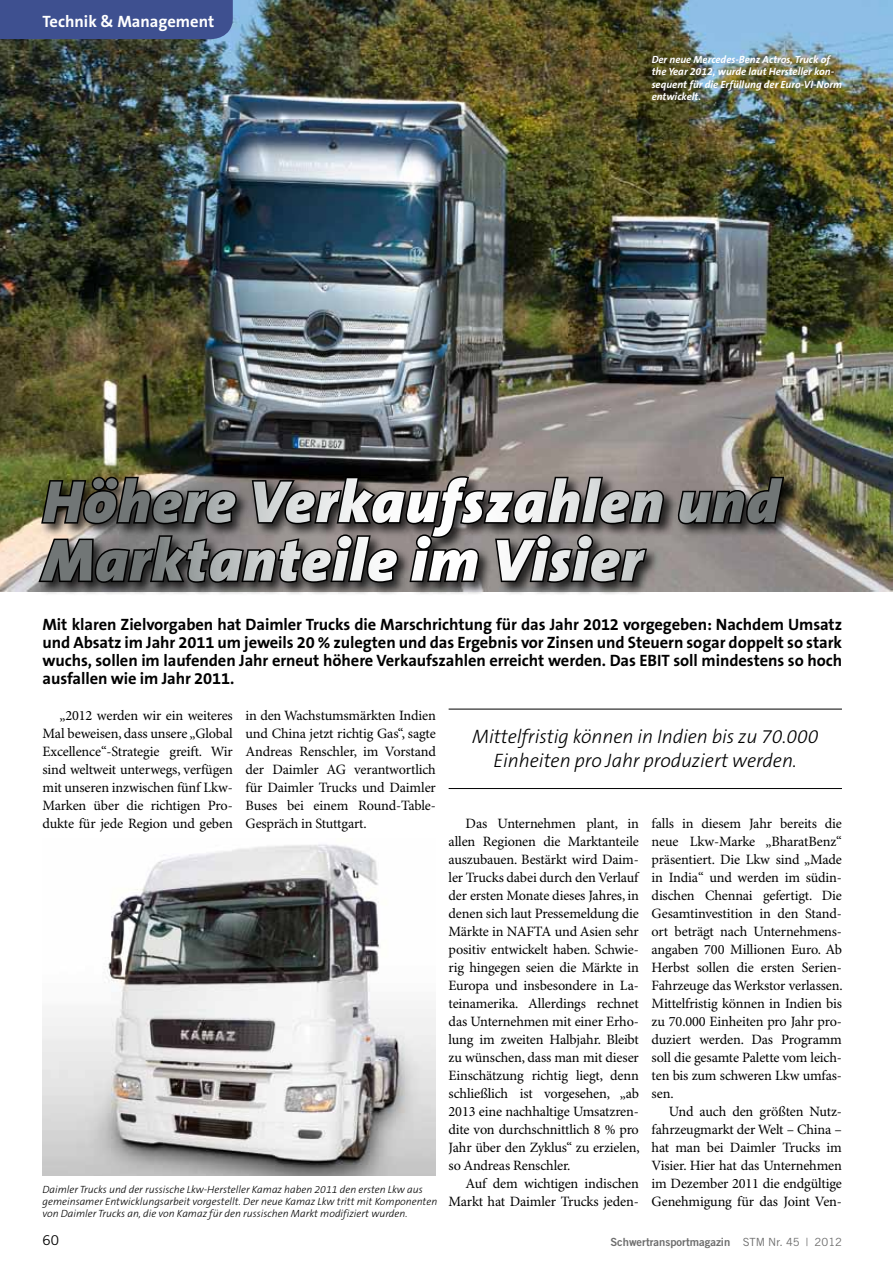
<style>
.page{position:relative;width:893px;height:1263px;background:#fff}
.page>*{position:absolute;margin:0;border:0;box-sizing:border-box;transform-origin:0 0}
.t1{font:italic 900 60px/58.5px "The Sans B9";letter-spacing:.02em;color:#fff}
.t2{font:italic 300 19.5px/23.4px "The Sans B3";letter-spacing:-.005em;color:#000;text-align:center}
.t3{font:700 16.5px/18px "The Sans B7";letter-spacing:-.005em;color:#000;text-align:justify}
.t4{font:700 16.5px "The Sans B7";color:#fff}
.t5{font:14.25px/18px "Minion Pro";letter-spacing:-.01em;color:#000;text-align:justify}
.t6{font:13.5px "Trade Gothic";color:#000}
.t7{font:11.25px "Trade Gothic Bold Two";color:#6e6e6e}
.t8{font:italic 300 10.5px/12.3px "The Sans B3";color:#000}
.t9{font:italic 700 10.5px/12.3px "The Sans B7";color:#fff}
.s1{font-family:"Trade Gothic"}
</style>
<div class="page">
<img style="left:0;top:0;width:893px;height:591px">
<div style="left:0;top:0;width:233px;height:39px;background:#3e5090"></div>
<div style="left:36px;top:474px;width:761px;height:122px;background:#000;opacity:.75"></div>
<svg style="left:679px;top:475px;width:107px;height:51px"></svg>
<svg style="left:36px;top:474px;width:630px;height:110px"></svg>
<img style="left:43px;top:844px;width:393px;height:332px">
<hr style="left:449px;top:709px;width:393px;height:1px;background:#000">
<hr style="left:449px;top:788px;width:393px;height:1px;background:#000">
<p class="t4" style="left:43px;top:13px;width:173px">Technik &amp; Management</p>
<p class="t9" style="left:652px;top:54px;width:192px">Der neue Mercedes-Benz Actros, Truck of the Year 2012, wurde laut Hersteller kon&shy;sequent für die Erfüllung der Euro-VI-Norm entwickelt.</p>
<h1 class="t1" style="left:43px;top:474px;width:738px">Höhere Verkaufszahlen und<br>Marktanteile im Visier</h1>
<p class="t3" style="left:43px;top:616px;width:801px">Mit klaren Zielvorgaben hat Daimler Trucks die Marschrichtung für das Jahr 2012 vorgegeben: Nachdem Umsatz und Absatz im Jahr 2011 um jeweils 20 % zulegten und das Ergebnis vor Zinsen und Steuern sogar doppelt so stark wuchs, sollen im laufenden Jahr erneut höhere Verkaufszahlen erreicht werden. Das EBIT soll mindestens so hoch ausfallen wie im Jahr 2011.</p>
<p class="t5" style="left:43px;top:707px;width:192px;text-indent:17px">„2012 werden wir ein weiteres Mal beweisen, dass unsere „Global Excellence“-Strategie greift. Wir sind weltweit unterwegs, verfügen mit unseren inzwischen fünf Lkw-Marken über die richtigen Pro&shy;dukte für jede Region und geben</p>
<p class="t5" style="left:246px;top:707px;width:192px">in den Wachstumsmärkten Indien und China jetzt richtig Gas“, sagte Andreas Renschler, im Vorstand der Daimler AG verantwortlich für Daimler Trucks und Daimler Buses bei einem Round-Table-Gespräch in Stuttgart.</p>
<h2 class="t2" style="left:472px;top:726px;width:348px">Mittelfristig können in Indien bis zu 70.000<br>Einheiten pro Jahr produziert werden.</h2>
<p class="t5" style="left:652px;top:815px;width:193px">falls in diesem Jahr bereits die neue Lkw-Marke „BharatBenz“ präsentiert. Die Lkw sind „Made in India“ und werden im südin&shy;dischen Chennai gefertigt. Die Gesamtinvestition in den Stand&shy;ort beträgt nach Unternehmens&shy;angaben 700 Millionen Euro. Ab Herbst sollen die ersten Serien-Fahrzeuge das Werkstor verlassen.<br>Mittelfristig können in Indien bis zu 70.000 Einheiten pro Jahr pro&shy;duziert werden. Das Programm soll die gesamte Palette vom leich&shy;ten bis zum schweren Lkw umfas&shy;sen.</p>
<p class="t5" style="left:652px;top:1103px;width:192px;text-indent:17px">Und auch den größten Nutz&shy;fahrzeugmarkt der Welt – China – hat man bei Daimler Trucks im Visier. Hier hat das Unternehmen im Dezember 2011 die endgültige Genehmigung für das Joint Ven-</p>
<p class="t5" style="left:449px;top:815px;width:193px;text-indent:17px">Das Unternehmen plant, in allen Regionen die Marktanteile auszubauen. Bestärkt wird Daim&shy;ler Trucks dabei durch den Verlauf der ersten Monate dieses Jahres, in denen sich laut Pressemeldung die Märkte in NAFTA und Asien sehr positiv entwickelt haben. Schwie&shy;rig hingegen seien die Märkte in Europa und insbesondere in La&shy;teinamerika. Allerdings rechnet das Unternehmen mit einer Erho&shy;lung im zweiten Halbjahr. Bleibt zu wünschen, dass man mit dieser Einschätzung richtig liegt, denn schließlich ist vorgesehen, „ab 2013 eine nachhaltige Umsatzren&shy;dite von durchschnittlich 8 % pro Jahr über den Zyklus“ zu erzielen, so Andreas Renschler.</p>
<p class="t5" style="left:449px;top:1175px;width:192px;text-align:right">Auf dem wichtigen indischen<br>Markt hat Daimler Trucks jeden-</p>
<p class="t8" style="left:43px;top:1183px;width:396px">Daimler Trucks und der russische Lkw-Hersteller Kamaz haben 2011 den ersten Lkw aus gemeinsamer Entwicklungsarbeit vorgestellt. Der neue Kamaz Lkw tritt mit Komponenten von Daimler Trucks an, die von Kamaz für den russischen Markt modifiziert wurden.</p>
<p class="t6" style="left:43px;top:1232px;width:18px">60</p>
<p class="t7" style="left:610px;top:1235px;width:233px">Schwertransportmagazin <span class="s1">STM Nr. 45 | 2012</span></p>
</div>
